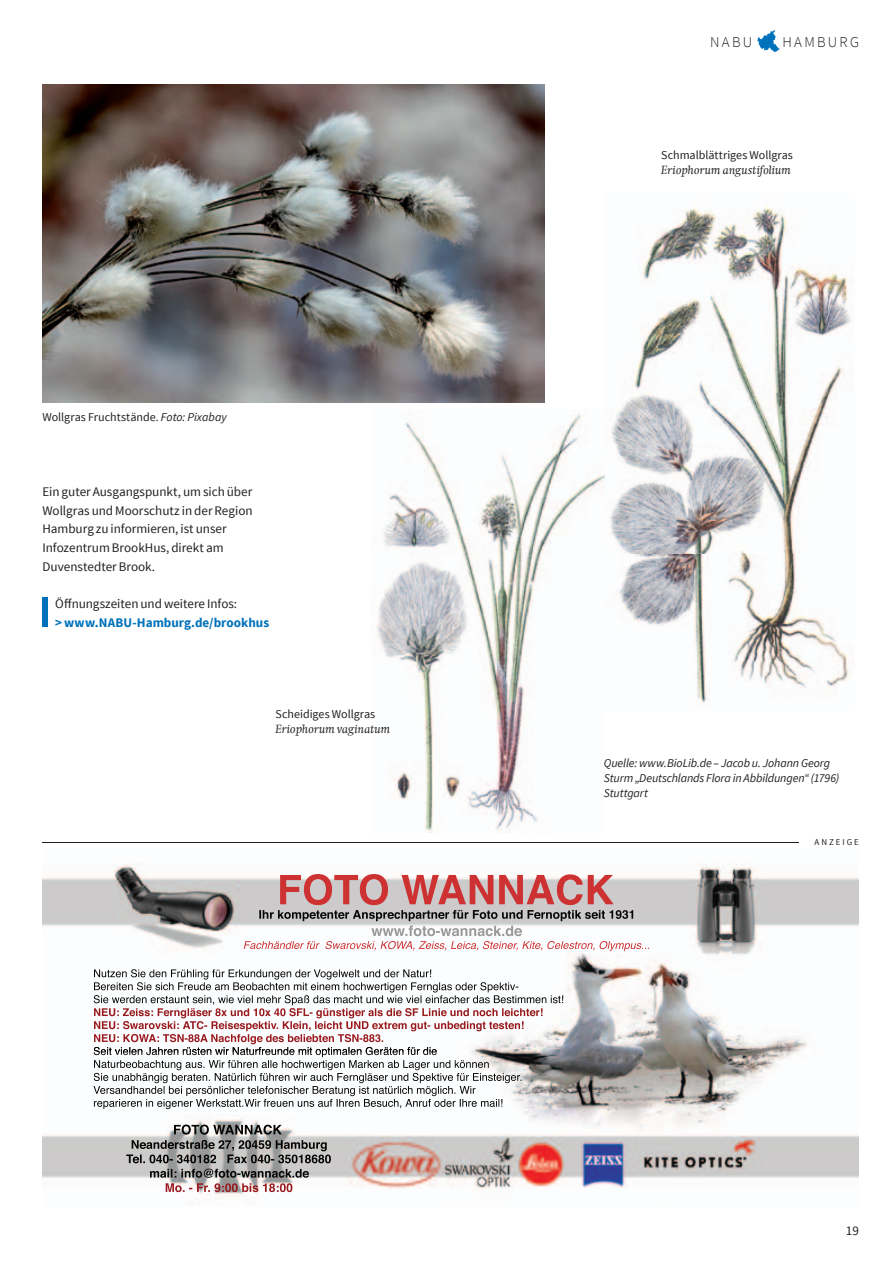
<style>
.page{position:relative;width:893px;height:1263px;background:#fff}
.page>*{position:absolute;margin:0;border:0;box-sizing:border-box;transform-origin:0 0}
.t1{font:300 15px "Source Sans Pro";letter-spacing:.15em;color:#231f20}
.t2{font:13.2px/18.8px "Source Sans Pro";color:#231f20}
.t3{font:700 13.2px "Source Sans Pro";color:#0072bc}
.t4{font:italic 12px/15px "Source Sans Pro";letter-spacing:-.01em;color:#231f20}
.t5{font:12px "Source Sans Pro";color:#231f20}
.t6{font:italic 12px "Swift Com";letter-spacing:.01em;color:#231f20}
.t7{font:9px "Source Sans Pro";letter-spacing:.22em;color:#231f20}
.s1{font-style:italic}
</style>
<div class="page">
<svg style="left:757px;top:30px;width:23px;height:22px"></svg>
<img style="left:604px;top:206px;width:247px;height:497px">
<hr style="left:43px;top:842px;width:756px;height:1px;background:#231f20">
<img style="left:43px;top:84px;width:501px;height:318px">
<img style="left:376px;top:414px;width:228px;height:418px">
<div style="left:43px;top:598px;width:5px;height:29px;background:#0072bc"></div>
<img style="left:43px;top:863px;width:816px;height:342px">
<img style="left:259px;top:874px;width:355px;height:45px">
<img style="left:174px;top:1124px;width:108px;height:25px">
<img style="left:131px;top:969px;width:258px;height:8px">
<img style="left:94px;top:1047px;width:334px;height:8px">
<p class="t5" style="left:43px;top:410px;width:186px">Wollgras Fruchtstände. <span class="s1">Foto: Pixabay</span></p>
<p class="t2" style="left:43px;top:482px;width:212px">Ein guter Ausgangspunkt, um sich über<br>Wollgras und Moorschutz in der Region<br>Hamburg zu informieren, ist unser<br>Infozentrum BrookHus, direkt am<br>Duvenstedter Brook.</p>
<p class="t2" style="left:55px;top:594px;width:183px">Öffnungszeiten und weitere Infos:</p>
<p class="t3" style="left:55px;top:614px;width:215px">&gt; www.NABU-Hamburg.de/brookhus</p>
<p class="t5" style="left:276px;top:706px;width:101px">Scheidiges Wollgras</p>
<p class="t6" style="left:276px;top:721px;width:116px">Eriophorum vaginatum</p>
<p class="t1" style="left:710px;top:33px;width:44px">NABU</p>
<p class="t1" style="left:782px;top:33px;width:78px">HAMBURG</p>
<p class="t5" style="left:661px;top:148px;width:133px">Schmalblättriges Wollgras</p>
<p class="t6" style="left:661px;top:163px;width:131px">Eriophorum angustifolium</p>
<p class="t4" style="left:604px;top:755px;width:237px">Quelle: www.BioLib.de – Jacob u. Johann Georg<br>Sturm „Deutschlands Flora in Abbildungen“ (1796)<br>Stuttgart</p>
<p class="t7" style="left:814px;top:836px;width:46px">ANZEIGE</p>
<p class="t2" style="left:846px;top:1222px;width:15px">19</p>
</div>
